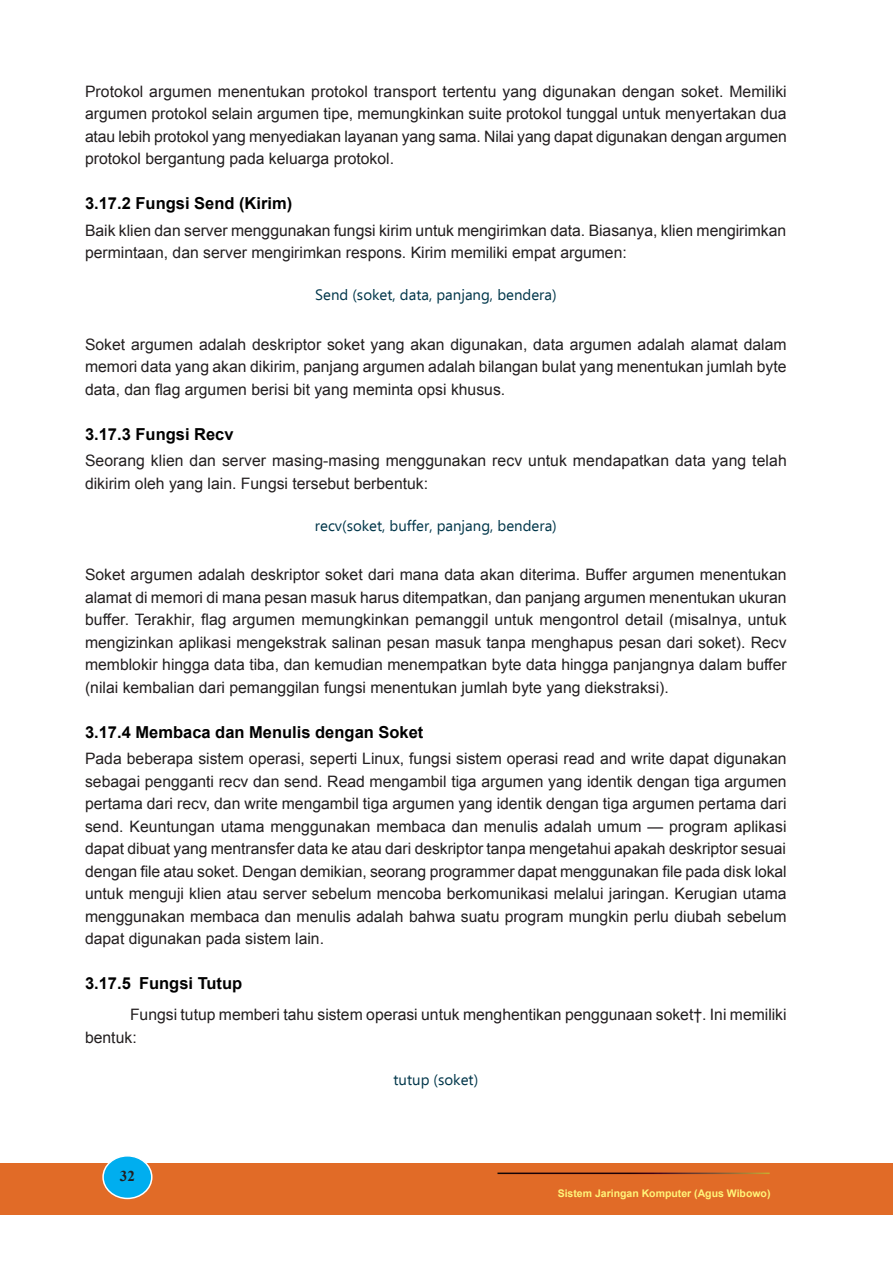
<style>
.page{position:relative;width:893px;height:1263px;background:#fff}
.page>*{position:absolute;margin:0;border:0;box-sizing:border-box;transform-origin:0 0}
.Sub_2{font:700 16.5px "Arial";color:#000}
.Menjorok_A{font:15.75px/22.5px "Arial";color:#231f20;text-align:justify}
.Alinea{font:15.75px/22.5px "Arial";color:#231f20}
.Sidebar_Center{font:15px "Ebrima";color:#01364a}
.t1{font:700 15px "Times New Roman";color:#231f20}
.t2{font:700 10.5px "Arial";color:#fff57a}
</style>
<div class="page">
<div style="left:1px;top:1164px;width:892px;height:51px;background:#e16b27"></div>
<hr style="left:497px;top:1172px;width:273px;height:2px;background:#fff">
<div style="left:103px;top:1156px;width:49px;height:42px;background:#00aeef;border-radius:50%"></div>
<div style="left:102px;top:1155px;width:51px;height:44px;border:2px solid #fff;border-radius:50%"></div>
<p class="Menjorok_A" style="left:85px;top:80px;width:703px">Protokol argumen menentukan protokol transport tertentu yang digunakan dengan soket. Memiliki argumen protokol selain argumen tipe, memungkinkan suite protokol tunggal untuk menyertakan dua atau lebih protokol yang menyediakan layanan yang sama. Nilai yang dapat digunakan dengan argumen protokol bergantung pada keluarga protokol.</p>
<p class="Sub_2" style="left:85px;top:192px;width:209px">3.17.2 Fungsi Send (Kirim)</p>
<p class="Menjorok_A" style="left:85px;top:219px;width:703px">Baik klien dan server menggunakan fungsi kirim untuk mengirimkan data. Biasanya, klien mengirimkan permintaan, dan server mengirimkan respons. Kirim memiliki empat argumen:</p>
<p class="Sidebar_Center" style="left:315px;top:284px;width:243px">Send (soket, data, panjang, bendera)</p>
<p class="Menjorok_A" style="left:85px;top:333px;width:703px">Soket argumen adalah deskriptor soket yang akan digunakan, data argumen adalah alamat dalam memori data yang akan dikirim, panjang argumen adalah bilangan bulat yang menentukan jumlah byte data, dan flag argumen berisi bit yang meminta opsi khusus.</p>
<p class="Sub_2" style="left:85px;top:423px;width:150px">3.17.3 Fungsi Recv</p>
<p class="Menjorok_A" style="left:85px;top:450px;width:703px">Seorang klien dan server masing-masing menggunakan recv untuk mendapatkan data yang telah dikirim oleh yang lain. Fungsi tersebut berbentuk:</p>
<p class="Sidebar_Center" style="left:315px;top:515px;width:243px">recv(soket, buffer, panjang, bendera)</p>
<p class="Menjorok_A" style="left:85px;top:563px;width:703px">Soket argumen adalah deskriptor soket dari mana data akan diterima. Buffer argumen menentukan alamat di memori di mana pesan masuk harus ditempatkan, dan panjang argumen menentukan ukuran buffer. Terakhir, flag argumen memungkinkan pemanggil untuk mengontrol detail (misalnya, untuk mengizinkan aplikasi mengekstrak salinan pesan masuk tanpa menghapus pesan dari soket). Recv memblokir hingga data tiba, dan kemudian menempatkan byte data hingga panjangnya dalam buffer (nilai kembalian dari pemanggilan fungsi menentukan jumlah byte yang diekstraksi).</p>
<p class="Sub_2" style="left:85px;top:721px;width:340px">3.17.4 Membaca dan Menulis dengan Soket</p>
<p class="Menjorok_A" style="left:85px;top:748px;width:703px">Pada beberapa sistem operasi, seperti Linux, fungsi sistem operasi read and write dapat digunakan sebagai pengganti recv dan send. Read mengambil tiga argumen yang identik dengan tiga argumen pertama dari recv, dan write mengambil tiga argumen yang identik dengan tiga argumen pertama dari send. Keuntungan utama menggunakan membaca dan menulis adalah umum — program aplikasi dapat dibuat yang mentransfer data ke atau dari deskriptor tanpa mengetahui apakah deskriptor sesuai dengan file atau soket. Dengan demikian, seorang programmer dapat menggunakan file pada disk lokal untuk menguji klien atau server sebelum mencoba berkomunikasi melalui jaringan. Kerugian utama menggunakan membaca dan menulis adalah bahwa suatu program mungkin perlu diubah sebelum dapat digunakan pada sistem lain.</p>
<p class="Sub_2" style="left:85px;top:972px;width:159px">3.17.5 Fungsi Tutup</p>
<p class="Alinea" style="left:85px;top:1004px;width:703px;text-indent:45px">Fungsi tutup memberi tahu sistem operasi untuk menghentikan penggunaan soket†. Ini memiliki bentuk:</p>
<p class="Sidebar_Center" style="left:393px;top:1069px;width:86px">tutup (soket)</p>
<p class="t1" style="left:120px;top:1166px;width:16px">32</p>
<p class="t2" style="left:558px;top:1186px;width:214px">Sistem Jaringan Komputer (Agus Wibowo)</p>
</div>
